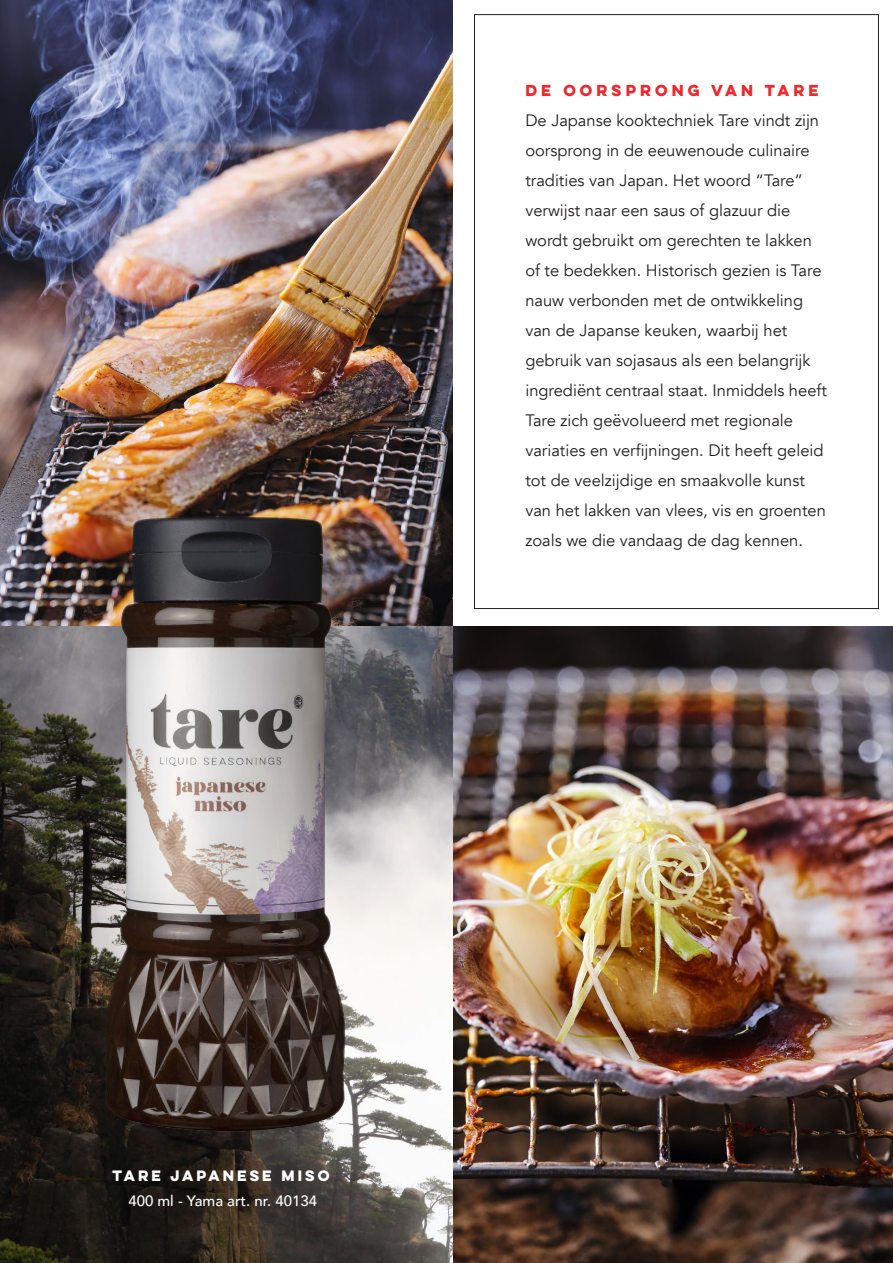
<style>
.page{position:relative;width:893px;height:1263px;background:#fff}
.page>*{position:absolute;margin:0;border:0;box-sizing:border-box;transform-origin:0 0}
.t1{font:16.5px/30px "Avenir";color:#231f20}
.t2{font:500 15px "Avenir";color:#fff}
.t3{font:700 14.25px "Lulo Clean One";letter-spacing:.06em;color:#ee292d}
.t4{font:700 13.5px "Lulo Clean One";color:#fff}
</style>
<div class="page">
<img style="left:0;top:0;width:453px;height:626px">
<img style="left:0;top:626px;width:893px;height:637px">
<img style="left:120px;top:517px;width:87px;height:442px">
<p class="t3" style="left:525px;top:80px;width:298px">DE OORSPRONG VAN TARE</p>
<p class="t1" style="left:525px;top:106px;width:303px">De Japanse kooktechniek Tare vindt zijn oorsprong in de eeuwenoude culinaire tradities van Japan. Het woord “Tare” verwijst naar een saus of glazuur die wordt gebruikt om gerechten te lakken of te bedekken. Historisch gezien is Tare nauw verbonden met de ontwikkeling van de Japanse keuken, waarbij het gebruik van sojasaus als een belangrijk ingrediënt centraal staat. Inmiddels heeft Tare zich geëvolueerd met regionale variaties en verfijningen. Dit heeft geleid tot de veelzijdige en smaakvolle kunst van het lakken van vlees, vis en groenten zoals we die vandaag de dag kennen.</p>
<p class="t4" style="left:113px;top:1165px;width:222px">TARE JAPANESE MISO</p>
<p class="t2" style="left:128px;top:1188px;width:190px">400 ml - Yama art. nr. 40134</p>
</div>
